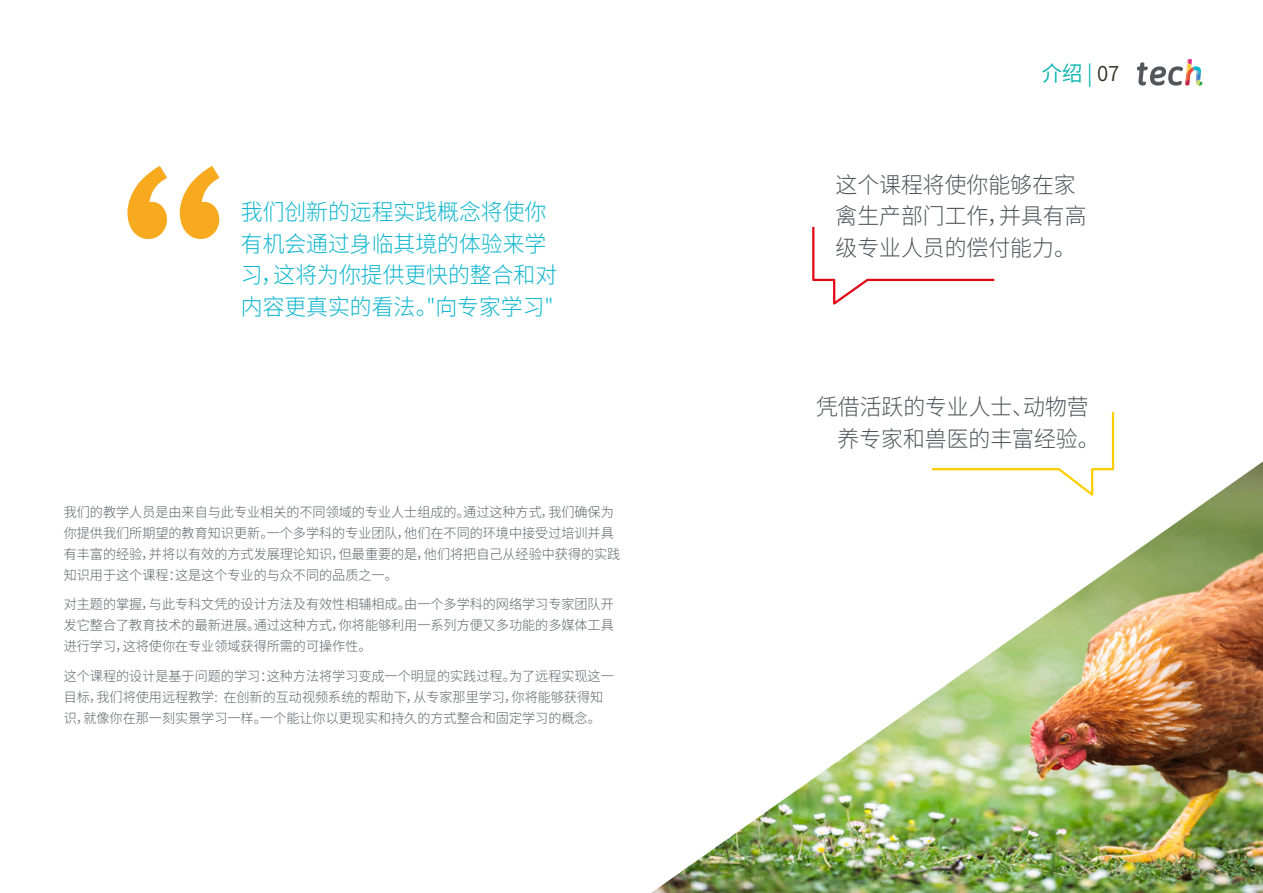
<style>
.page{position:relative;width:1263px;height:893px;background:#fff}
.page>*{position:absolute;margin:0;border:0;box-sizing:border-box;transform-origin:0 0}
.t1{font:300 22.5px/31.5px "Source Han Sans CN";color:#0fb6cf}
.t2{font:300 22.5px/31.5px "Source Han Sans CN";color:#52555b}
.t3{font:21px "Source Han Sans CN";color:#00b2af}
.t4{font:300 13.5px/21px "Source Han Sans CN";color:#61646a}
.s1{color:#312e20}
</style>
<div class="page">
<svg style="left:127px;top:166px;width:93px;height:73px"></svg>
<svg style="left:1111px;top:411px;width:4px;height:50px"></svg>
<svg style="left:812px;top:226px;width:183px;height:79px"></svg>
<img style="left:651px;top:461px;width:612px;height:432px">
<svg style="left:1137px;top:59px;width:65px;height:27px"></svg>
<h1 class="t1" style="left:241px;top:196px;width:318px">我们创新的远程实践概念将使你有机会通过身临其境的体验来学习，这将为你提供更快的整合和对内容更真实的看法。"向专家学习"</h1>
<p class="t4" style="left:64px;top:502px;width:558px">我们的教学人员是由来自与此专业相关的不同领域的专业人士组成的。通过这种方式，我们确保为你提供我们所期望的教育知识更新。一个多学科的专业团队，他们在不同的环境中接受过培训并具有丰富的经验，并将以有效的方式发展理论知识，但最重要的是，他们将把自己从经验中获得的实践知识用于这个课程：这是这个专业的与众不同的品质之一。</p>
<p class="t4" style="left:64px;top:594px;width:551px;text-align:justify">对主题的掌握，与此专科文凭的设计方法及有效性相辅相成。由一个多学科的网络学习专家团队开发它整合了教育技术的最新进展。通过这种方式，你将能够利用一系列方便又多功能的多媒体工具进行学习，这将使你在专业领域获得所需的可操作性。</p>
<p class="t4" style="left:64px;top:666px;width:551px">这个课程的设计是基于问题的学习：这种方法将学习变成一个明显的实践过程。为了远程实现这一目标，我们将使用远程教学: 在创新的互动视频系统的帮助下，从专家那里学习，你将能够获得知识，就像你在那一刻实景学习一样。一个能让你以更现实和持久的方式整合和固定学习的概念。</p>
<h2 class="t3" style="left:1042px;top:61px;width:79px">介绍 | <span class="s1">07</span></h2>
<h1 class="t2" style="left:836px;top:169px;width:252px">这个课程将使你能够在家禽生产部门工作，并具有高级专业人员的偿付能力。</h1>
<h1 class="t2" style="left:838px;top:392px;width:264px;text-indent:-21px">凭借活跃的专业人士、动物营养专家和兽医的丰富经验。</h1>
</div>
